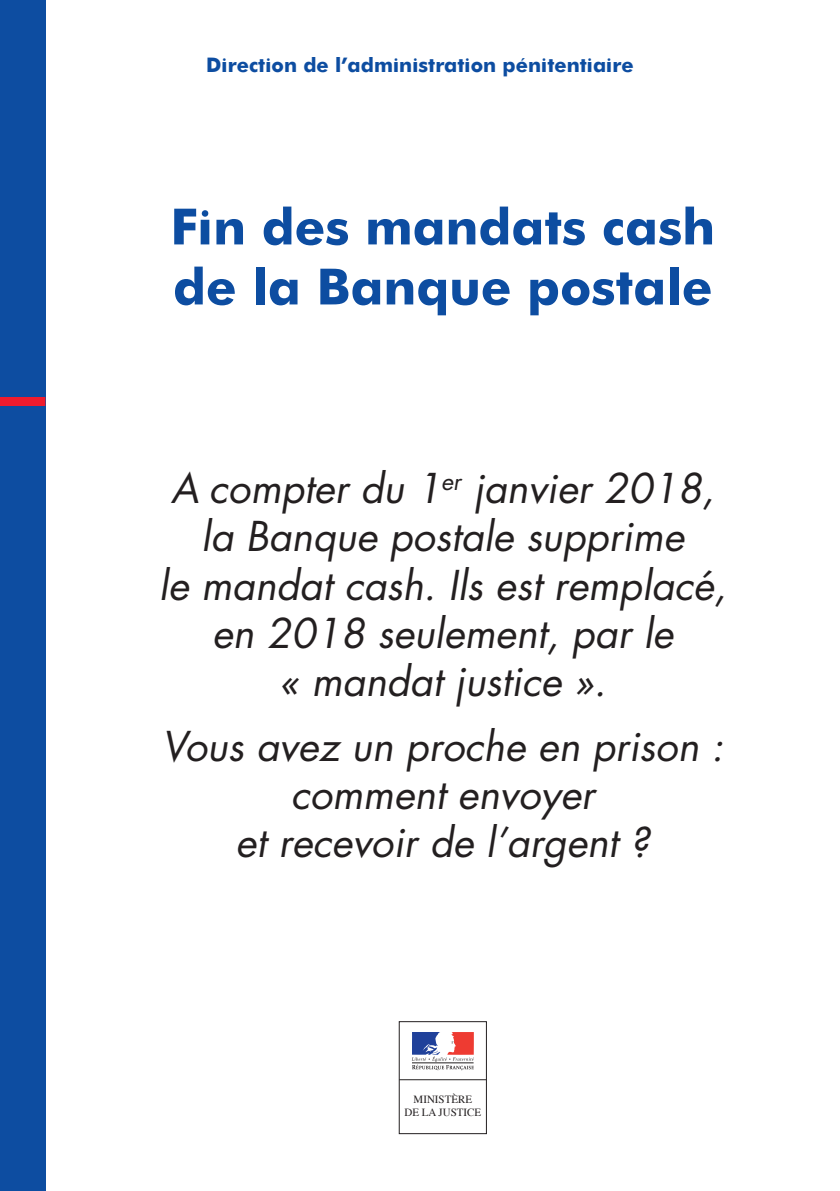
<style>
.page{position:relative;width:840px;height:1191px;background:#fff}
.page>*{position:absolute;margin:0;border:0;box-sizing:border-box;transform-origin:0 0}
.t1{font:700 50px/60px "Futura";color:#0d4da1}
.t2{font:italic 40px/48px "Futura";color:#231f20;text-align:center}
.t3{font:700 20px "Futura";color:#0d4da1}
.t4{font:11px/13.2px "Times";color:#231f20;text-align:center}
</style>
<div class="page">
<div style="left:0;top:0;width:45px;height:1191px;background:#0d4da1"></div>
<div style="left:0;top:397px;width:45px;height:9px;background:#ee1b2d"></div>
<div style="left:399px;top:1021px;width:87px;height:112px;border:1px solid #231f20"></div>
<hr style="left:399px;top:1079px;width:87px;height:1px;background:#231f20">
<svg style="left:411px;top:1032px;width:62px;height:38px"></svg>
<p class="t3" style="left:206px;top:50px;width:429px">Direction de l’administration pénitentiaire</p>
<p class="t1" style="left:170px;top:193px;width:545px">Fin des mandats cash de la Banque postale</p>
<p class="t2" style="left:159px;top:464px;width:568px">A compter du 1<sup>er</sup> janvier 2018, la Banque postale supprime<br>le mandat cash. Ils est remplacé, en 2018 seulement, par le<br>« mandat justice ».</p>
<p class="t2" style="left:162px;top:721px;width:562px">Vous avez un proche en prison : comment envoyer<br>et recevoir de l’argent ?</p>
<p class="t4" style="left:404px;top:1091px;width:78px">MINISTÈRE<br>DE LA JUSTICE</p>
</div>
